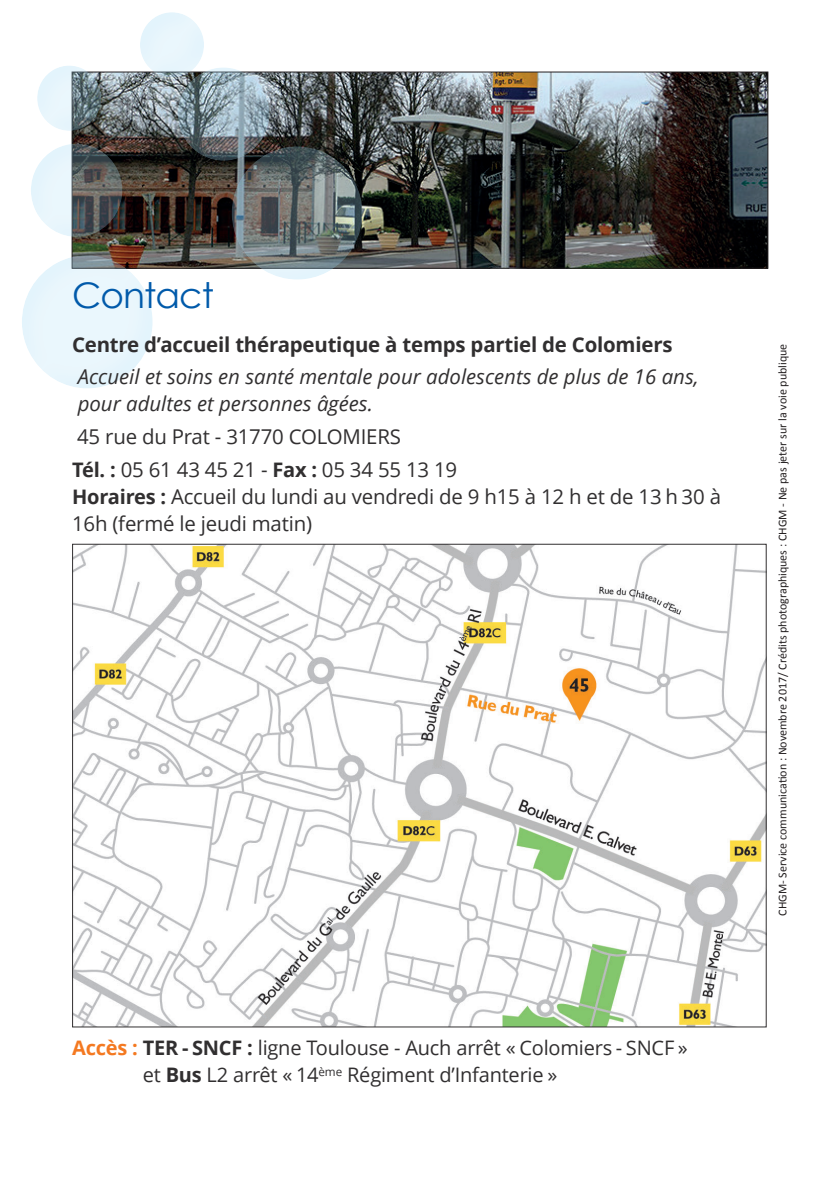
<style>
.page{position:relative;width:840px;height:1191px;background:#fff}
.page>*{position:absolute;margin:0;border:0;box-sizing:border-box;transform-origin:0 0}
.t1{font:35.2px "Century Gothic";letter-spacing:-.025em;color:#015aaa}
.t2{font:20.4px/32.6px "Open Sans";letter-spacing:-.01em;color:#312f30}
.t3{font:italic 20.4px/27px "Open Sans";color:#312f30}
.t4{font:700 20.4px "Open Sans";letter-spacing:-.01em;color:#312f30}
.t5{font:20px/27px "Open Sans";letter-spacing:-.01em;color:#312f30}
.t6{font:12px "Calibri";color:#231f20}
.s1{font-weight:700;font-size:20px}
.s2{font-weight:700;color:#f47921}
.s3{font-weight:700}
</style>
<div class="page">
<img style="left:367px;top:74px;width:399px;height:193px">
<img style="left:22px;top:12px;width:345px;height:376px">
<img style="left:74px;top:546px;width:690px;height:479px">
<h1 class="t1" style="left:72px;top:270px;width:143px">Contact</h1>
<p class="t4" style="left:72px;top:330px;width:601px">Centre d’accueil thérapeutique à temps partiel de Colomiers</p>
<p class="t3" style="left:78px;top:363px;width:622px">Accueil et soins en santé mentale pour adolescents de plus de 16 ans, pour adultes et personnes âgées.</p>
<p class="t2" style="left:72px;top:420px;width:386px">45 rue du Prat - 31770 COLOMIERS<br><span class="s1">Tél. :</span> 05 61 43 45 21 - <span class="s1">Fax :</span> 05 34 55 13 19</p>
<p class="t2" style="left:72px;top:482px;width:650px;line-height:27px"><span class="s1">Horaires :</span> Accueil du lundi au vendredi de 9 h15 à 12 h et de 13 h 30 à<br>16h (fermé le jeudi matin)</p>
<p class="t5" style="left:143px;top:1034px;width:546px;text-indent:-71px"><span class="s2">Accès :</span> <span class="s3">TER - SNCF :</span> ligne Toulouse - Auch arrêt « Colomiers - SNCF » et <span class="s3">Bus</span> L2 arrêt « 14<sup>ème</sup> Régiment d’Infanterie »</p>
<p class="t6" style="left:774px;top:915px;width:573px;rotate:-90deg">CHGM- Service communication : Novembre 2017/ Crédits photographiques : CHGM - Ne pas jeter sur la voie publique</p>
</div>
